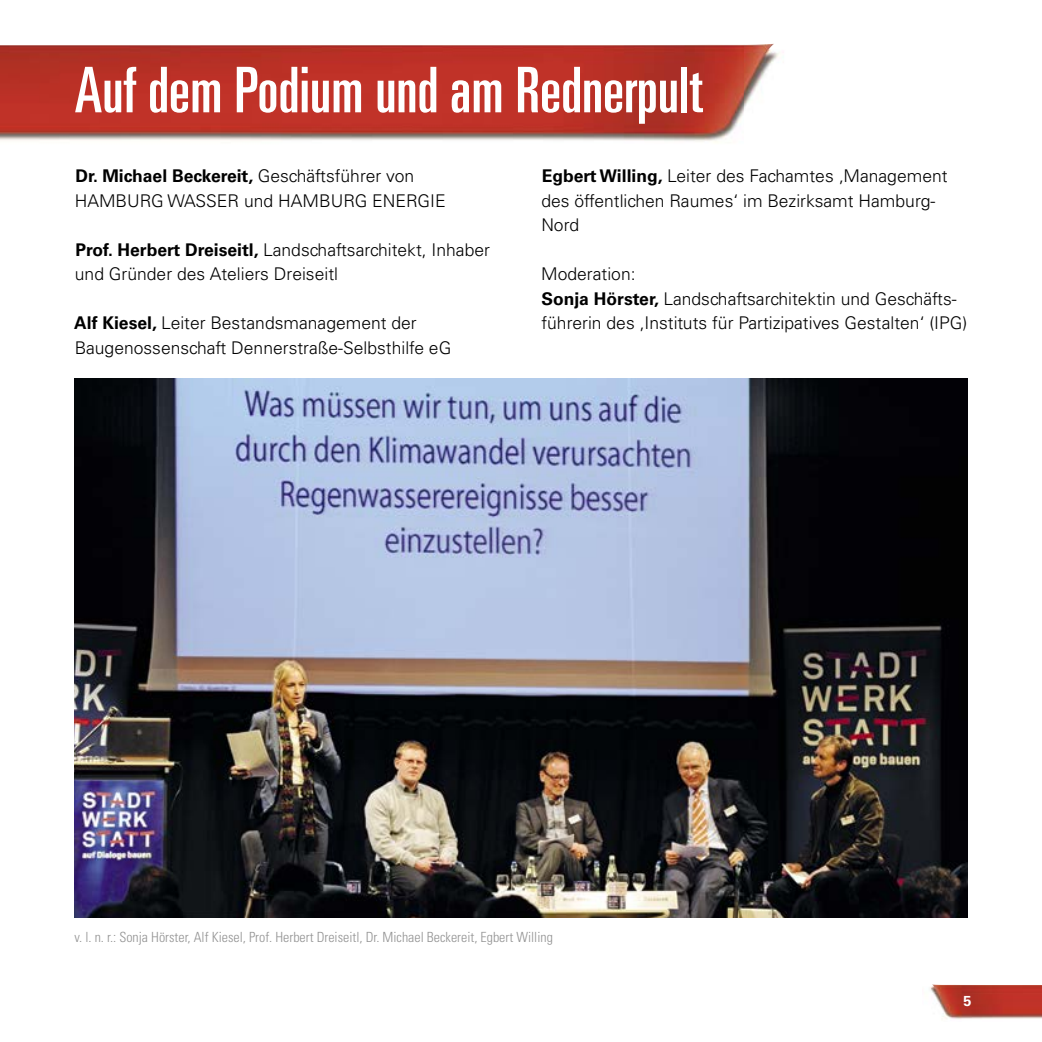
<style>
.page{position:relative;width:1042px;height:1042px;background:#fff}
.page>*{position:absolute;margin:0;border:0;box-sizing:border-box;transform-origin:0 0}
.t1{font:ultra-condensed 63px "Univers LT";color:#fff}
.t2{font:300 17.5px/24.5px "Univers LT";color:#000}
.t3{font:700 14.35px "Univers LT";color:#fff}
.t4{font:300 condensed 14px "Univers LT";color:#939393}
.s1{font-weight:700}
</style>
<div class="page">
<img style="left:0;top:44px;width:784px;height:99px">
<img style="left:74px;top:378px;width:893px;height:539px">
<img style="left:930px;top:984px;width:112px;height:35px">
<h1 class="t1" style="left:74px;top:54px;width:629px">Auf dem Podium und am Rednerpult</h1>
<p class="t2" style="left:75px;top:164px;width:372px"><span class="s1">Dr. Michael Beckereit,</span> Geschäftsführer von<br>HAMBURG WASSER und HAMBURG ENERGIE</p>
<p class="t2" style="left:75px;top:237px;width:417px"><span class="s1">Prof. Herbert Dreiseitl,</span> Landschaftsarchitekt, Inhaber und Gründer des Ateliers Dreiseitl</p>
<p class="t2" style="left:74px;top:311px;width:379px"><span class="s1">Alf Kiesel,</span> Leiter Bestandsmanagement der<br>Baugenossenschaft Dennerstraße-Selbsthilfe eG</p>
<p class="t2" style="left:541px;top:164px;width:408px"><span class="s1">Egbert Willing,</span> Leiter des Fachamtes ‚Management des öffentlichen Raumes‘ im Bezirksamt Hamburg-<br>Nord</p>
<p class="t2" style="left:541px;top:262px;width:427px">Moderation:<br><span class="s1">Sonja Hörster,</span> Landschaftsarchitektin und Geschäfts&shy;führerin des ‚Instituts für Partizipatives Gestalten‘ (IPG)</p>
<p class="t4" style="left:74px;top:928px;width:480px">v. l. n. r.: Sonja Hörster, Alf Kiesel, Prof. Herbert Dreiseitl, Dr. Michael Beckereit, Egbert Willing</p>
<p class="t3" style="left:963px;top:992px;width:10px">5</p>
</div>
